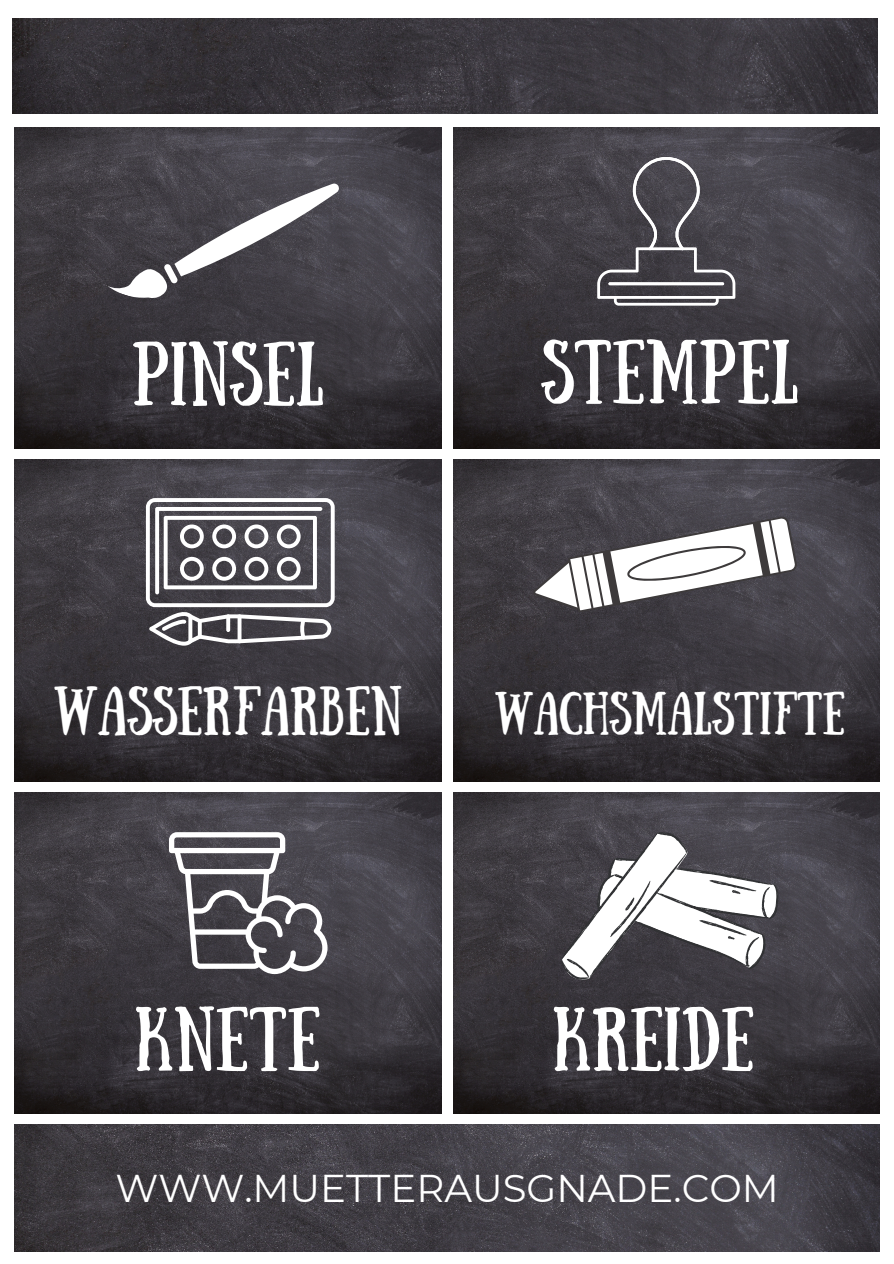
<style>
.page{position:relative;width:894px;height:1264px;background:#fff}
.page>*{position:absolute;margin:0;border:0;box-sizing:border-box;transform-origin:0 0}
.t1{font:64.2px "Sunday";color:#fff}
.t2{font:64.05px "Sunday";color:#fff}
.t3{font:56.55px "Sunday";color:#fff}
.t4{font:55.65px "Sunday";color:#fff}
.t5{font:49.05px "Sunday";color:#fff}
.t6{font:43.05px "Sunday";color:#fff}
.t7{font:38.7px "Montserrat";color:#fff}
</style>
<div class="page">
<img style="left:453px;top:127px;width:425px;height:321px">
<img style="left:453px;top:459px;width:425px;height:322px">
<img style="left:15px;top:792px;width:427px;height:321px">
<img style="left:453px;top:792px;width:425px;height:321px">
<img style="left:15px;top:127px;width:427px;height:321px">
<img style="left:15px;top:459px;width:427px;height:322px">
<img style="left:15px;top:1124px;width:863px;height:127px">
<img style="left:13px;top:19px;width:864px;height:94px">
<svg style="left:146px;top:498px;width:188px;height:147px"></svg>
<svg style="left:106px;top:145px;width:235px;height:169px;background:#59575d"></svg>
<svg style="left:597px;top:157px;width:138px;height:149px;background:#57555b"></svg>
<hr style="left:608px;top:282px;width:116px;height:3px;background:#fff">
<svg style="left:169px;top:832px;width:158px;height:142px"></svg>
<svg style="left:528px;top:515px;width:270px;height:102px"></svg>
<svg style="left:561px;top:832px;width:217px;height:147px"></svg>
<p class="t1" style="left:132px;top:329px;width:194px">PINSEL</p>
<p class="t2" style="left:541px;top:327px;width:259px">STEMPEL</p>
<p class="t5" style="left:53px;top:676px;width:350px">WASSERFARBEN</p>
<p class="t6" style="left:494px;top:683px;width:352px">WACHSMALSTIFTE</p>
<p class="t1" style="left:135px;top:993px;width:187px">KNETE</p>
<p class="t1" style="left:553px;top:993px;width:203px">KREIDE</p>
<p class="t4" style="left:139px;top:1156px;width:179px">PAPIER</p>
<p class="t3" style="left:547px;top:1156px;width:279px">FILZSTIFTE</p>
<p class="t7" style="left:115px;top:1164px;width:664px">WWW.MUETTERAUSGNADE.COM</p>
</div>
